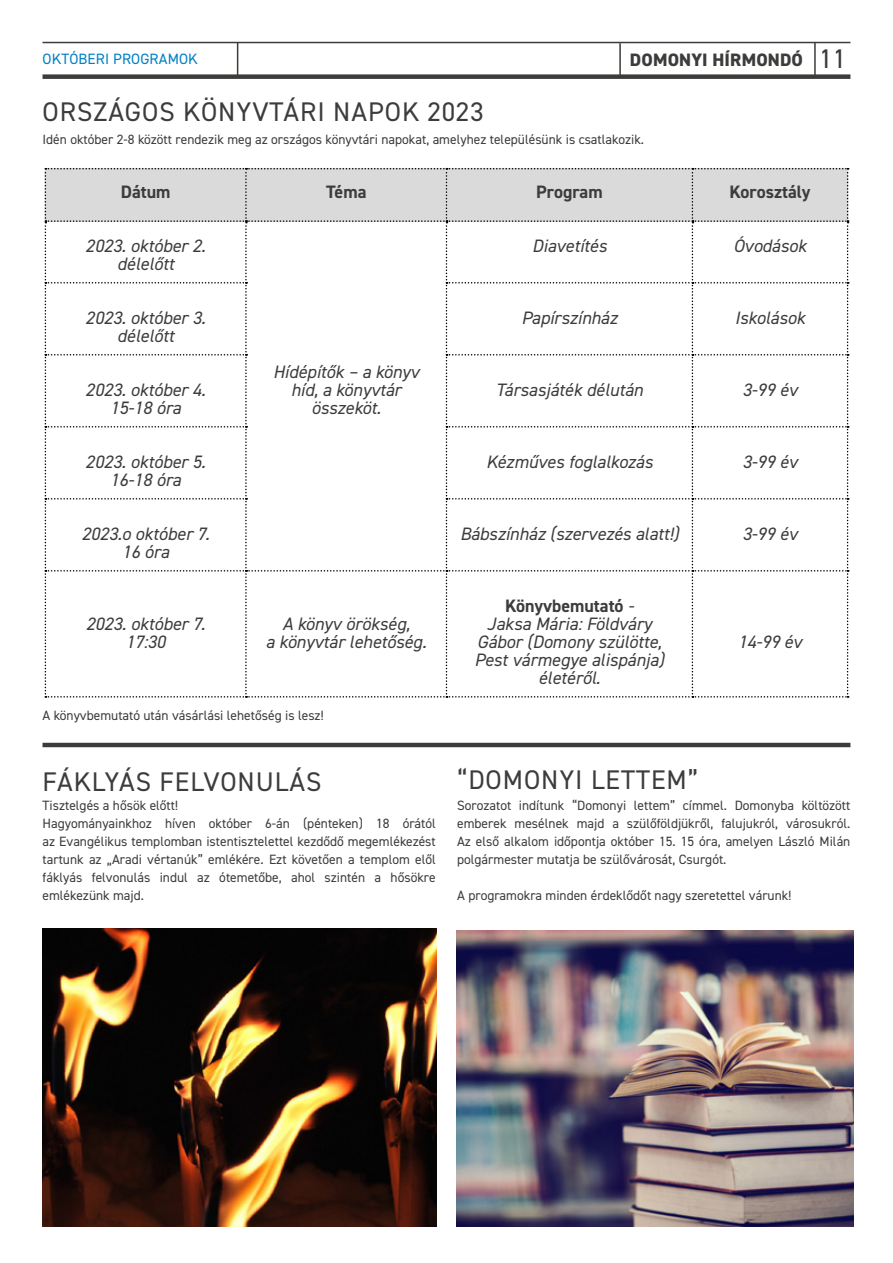
<style>
.page{position:relative;width:893px;height:1263px;background:#fff}
.page>*{position:absolute;margin:0;border:0;box-sizing:border-box;transform-origin:0 0}
.t1{font:27px "DIN2014";letter-spacing:.035em;color:#3c3c3b}
.t2{font:italic 18px/18px "DIN2014";color:#3c3c3b;text-align:center}
.t3{font:700 18px "DIN2014";color:#3c3c3b}
.t4{font:800 18px "DIN2014";letter-spacing:.01em;color:#3c3c3b}
.t5{font:15px "DIN2014";letter-spacing:.01em;color:#0080c6}
.t6{font:13.5px/18px "DIN2014";color:#3c3c3b}
.s1{font-weight:400;font-size:27px}
.s2{font-weight:700;font-style:normal}
</style>
<div class="page">
<hr style="left:43px;top:42px;width:807px;height:1px;background:#3c3c3b">
<hr style="left:619px;top:43px;width:2px;height:34px;background:#3c3c3b">
<hr style="left:814px;top:42px;width:2px;height:34px;background:#3c3c3b">
<div style="left:43px;top:74px;width:807px;height:5px;background:#3c3c3b"></div>
<hr style="left:237px;top:43px;width:1px;height:33px;background:#3c3c3b">
<svg style="left:45px;top:168px;width:804px;height:530px"></svg>
<hr style="left:43px;top:743px;width:807px;height:4px;background:#3c3c3b">
<img style="left:43px;top:928px;width:394px;height:298px">
<img style="left:456px;top:931px;width:397px;height:295px">
<p class="t5" style="left:43px;top:49px;width:157px">OKTÓBERI PROGRAMOK</p>
<h1 class="t1" style="left:43px;top:95px;width:442px">ORSZÁGOS KÖNYVTÁRI NAPOK 2023</h1>
<h2 class="t4" style="left:630px;top:48px;width:218px">DOMONYI HÍRMONDÓ <span class="s1">11</span></h2>
<p class="t6" style="left:43px;top:130px;width:603px">Idén október 2-8 között rendezik meg az országos könyvtári napokat, amelyhez településünk is csatlakozik.</p>
<h2 class="t3" style="left:121px;top:180px;width:51px">Dátum</h2>
<h2 class="t3" style="left:326px;top:180px;width:42px">Téma</h2>
<h2 class="t3" style="left:536px;top:180px;width:68px">Program</h2>
<h2 class="t3" style="left:729px;top:180px;width:83px">Korosztály</h2>
<h2 class="t2" style="left:86px;top:236px;width:122px">2023. október 2. délelőtt</h2>
<h2 class="t2" style="left:532px;top:236px;width:76px">Diavetítés</h2>
<h2 class="t2" style="left:733px;top:236px;width:75px">Óvodások</h2>
<h2 class="t2" style="left:86px;top:308px;width:122px">2023. október 3. délelőtt</h2>
<h2 class="t2" style="left:521px;top:308px;width:98px">Papírszínház</h2>
<h2 class="t2" style="left:735px;top:308px;width:72px">Iskolások</h2>
<h2 class="t2" style="left:273px;top:362px;width:148px">Hídépítők – a könyv híd, a könyvtár összeköt.</h2>
<h2 class="t2" style="left:86px;top:380px;width:122px">2023. október 4.<br>15-18 óra</h2>
<h2 class="t2" style="left:496px;top:380px;width:149px">Társasjáték délután</h2>
<h2 class="t2" style="left:742px;top:380px;width:56px">3-99 év</h2>
<h2 class="t2" style="left:86px;top:452px;width:122px">2023. október 5.<br>16-18 óra</h2>
<h2 class="t2" style="left:486px;top:452px;width:168px">Kézműves foglalkozás</h2>
<h2 class="t2" style="left:742px;top:452px;width:56px">3-99 év</h2>
<h2 class="t2" style="left:82px;top:524px;width:129px">2023.o október 7.<br>16 óra</h2>
<h2 class="t2" style="left:460px;top:524px;width:220px">Bábszínház (szervezés alatt!)</h2>
<h2 class="t2" style="left:742px;top:524px;width:56px">3-99 év</h2>
<h2 class="t2" style="left:86px;top:614px;width:121px">2023. október 7.<br>17:30</h2>
<h2 class="t2" style="left:266px;top:614px;width:162px">A könyv örökség,<br>a könyvtár lehetőség.</h2>
<p class="t6" style="left:43px;top:706px;width:283px">A könyvbemutató után vásárlási lehetőség is lesz!</p>
<h1 class="t1" style="left:43px;top:764px;width:280px">FÁKLYÁS FELVONULÁS</h1>
<p class="t6" style="left:43px;top:796px;width:395px">Tisztelgés a hősök előtt!<br>Hagyományainkhoz híven október 6-án (pénteken) 18 órától az Evangélikus templomban istentisztelettel kezdődő megemlékezést tartunk az „Aradi vértanúk” emlékére. Ezt követően a templom elől fáklyás felvonulás indul az ótemetőbe, ahol szintén a hősökre emlékezünk majd.</p>
<h2 class="t2" style="left:475px;top:596px;width:191px"><span class="s2">Könyvbemutató</span> -<br>Jaksa Mária: Földváry<br>Gábor (Domony szülötte,<br>Pest vármegye alispánja) életéről.</h2>
<h2 class="t2" style="left:738px;top:632px;width:65px">14-99 év</h2>
<h1 class="t1" style="left:457px;top:763px;width:243px">“DOMONYI LETTEM”</h1>
<p class="t6" style="left:457px;top:796px;width:395px;text-align:justify">Sorozatot indítunk “Domonyi lettem” címmel. Domonyba költözött emberek mesélnek majd a szülőföldjükről, falujukról, városukról.<br>Az első alkalom időpontja október 15. 15 óra, amelyen László Milán polgármester mutatja be szülővárosát, Csurgót.</p>
<p class="t6" style="left:457px;top:886px;width:336px">A programokra minden érdeklődőt nagy szeretettel várunk!</p>
</div>
